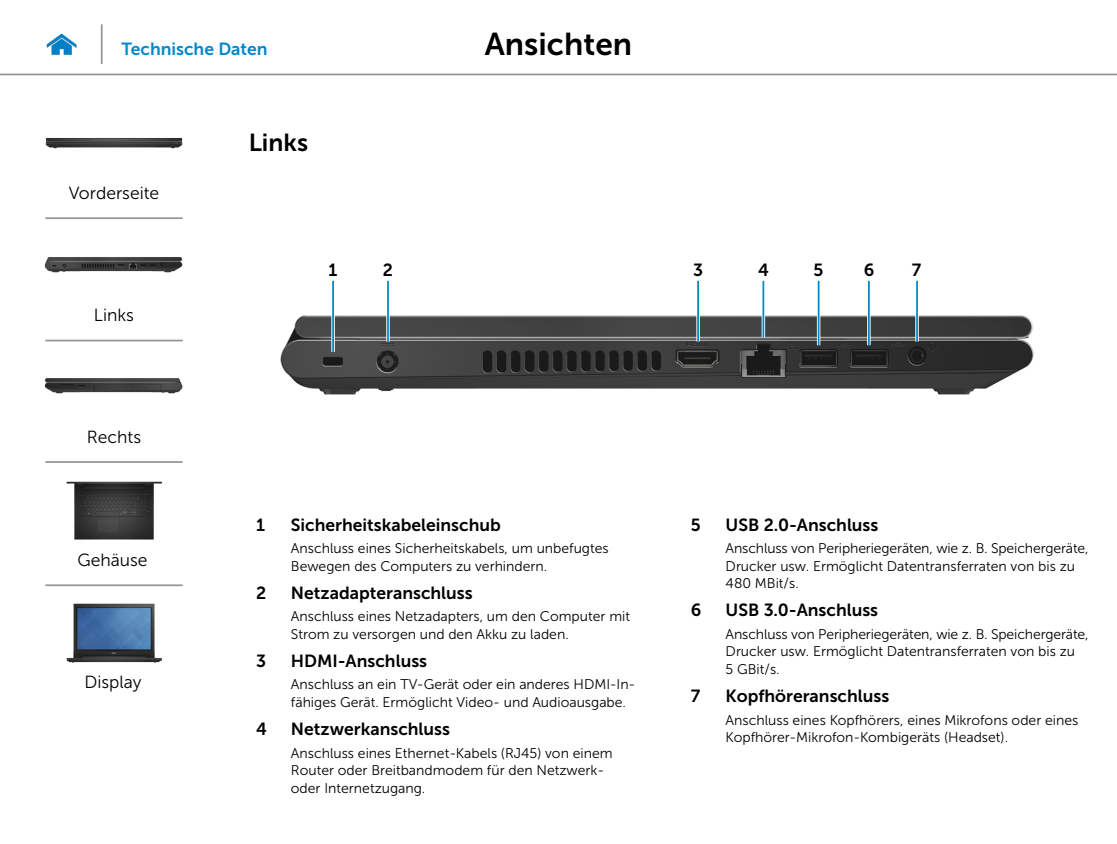
<style>
.page{position:relative;width:1117px;height:844px;background:#fff}
.page>*{position:absolute;margin:0;border:0;box-sizing:border-box;transform-origin:0 0}
.t1{font:31.5px "Museo Sans For Dell 700";color:#000}
.Head2{font:24.5px "Museo Sans For Dell 700";color:#000}
.Callout_Head{font:17.5px "Museo Sans For Dell 700";color:#000}
.t2{font:17.5px "Museo Sans For Dell 300";color:#000}
.t3{font:17.5px "Museo Sans For Dell 700";color:#0087cc}
.Callout-L{font:17.5px "Museo Sans For Dell 700";color:#000}
.Callout_description{font:14px/17.5px "Museo Sans For Dell 300";color:#000}
</style>
<div class="page">
<hr style="left:0;top:74px;width:1116px;height:1px;background:#939598">
<img style="left:46px;top:33px;width:31px;height:23px">
<img style="left:280px;top:315px;width:754px;height:80px">
<svg style="left:331px;top:315px;width:4px;height:37px"></svg>
<hr style="left:332px;top:281px;width:2px;height:71px;background:#0087cc">
<hr style="left:386px;top:281px;width:3px;height:60px;background:#fff">
<hr style="left:387px;top:281px;width:2px;height:60px;background:#0087cc">
<svg style="left:761px;top:281px;width:4px;height:56px"></svg>
<hr style="left:762px;top:281px;width:2px;height:56px;background:#0087cc">
<hr style="left:696px;top:281px;width:3px;height:60px;background:#fff">
<hr style="left:697px;top:281px;width:1px;height:60px;background:#0087cc">
<svg style="left:816px;top:281px;width:4px;height:64px"></svg>
<hr style="left:817px;top:281px;width:2px;height:64px;background:#0087cc">
<svg style="left:866px;top:281px;width:4px;height:64px"></svg>
<hr style="left:867px;top:281px;width:2px;height:64px;background:#0087cc">
<hr style="left:915px;top:281px;width:3px;height:60px;background:#fff">
<hr style="left:915px;top:281px;width:2px;height:60px;background:#0087cc">
<hr style="left:101px;top:24px;width:2px;height:40px;background:#939598">
<img style="left:45px;top:138px;width:137px;height:10px">
<img style="left:45px;top:257px;width:138px;height:15px">
<img style="left:45px;top:378px;width:138px;height:15px">
<img style="left:66px;top:481px;width:95px;height:58px">
<img style="left:66px;top:603px;width:95px;height:59px">
<hr style="left:45px;top:217px;width:138px;height:2px;background:#939598">
<hr style="left:45px;top:339px;width:138px;height:2px;background:#939598">
<hr style="left:45px;top:461px;width:138px;height:2px;background:#939598">
<hr style="left:45px;top:584px;width:138px;height:2px;background:#939598">
<p class="t3" style="left:122px;top:39px;width:147px">Technische Daten</p>
<h1 class="t1" style="left:485px;top:26px;width:149px">Ansichten</h1>
<p class="t2" style="left:69px;top:183px;width:92px">Vorderseite</p>
<p class="t2" style="left:94px;top:305px;width:41px">Links</p>
<p class="t2" style="left:87px;top:428px;width:56px">Rechts</p>
<p class="t2" style="left:77px;top:550px;width:72px">Gehäuse</p>
<p class="t2" style="left:84px;top:672px;width:59px">Display</p>
<p class="Head2" style="left:249px;top:128px;width:61px">Links</p>
<p class="Callout-L" style="left:328px;top:260px;width:10px">1</p>
<p class="Callout-L" style="left:383px;top:260px;width:12px">2</p>
<p class="Callout-L" style="left:692px;top:260px;width:12px">3</p>
<p class="Callout-L" style="left:758px;top:260px;width:12px">4</p>
<p class="Callout-L" style="left:813px;top:260px;width:11px">5</p>
<p class="Callout-L" style="left:863px;top:260px;width:12px">6</p>
<p class="Callout-L" style="left:911px;top:260px;width:11px">7</p>
<p class="Callout_Head" style="left:256px;top:515px;width:10px">1</p>
<p class="Callout_Head" style="left:291px;top:515px;width:211px">Sicherheitskabeleinschub</p>
<p class="Callout_description" style="left:291px;top:540px;width:319px">Anschluss eines Sicherheitskabels, um unbefugtes<br>Bewegen des Computers zu verhindern.</p>
<p class="Callout_Head" style="left:256px;top:583px;width:12px">2</p>
<p class="Callout_Head" style="left:291px;top:583px;width:183px">Netzadapteranschluss</p>
<p class="Callout_description" style="left:291px;top:607px;width:340px">Anschluss eines Netzadapters, um den Computer mit<br>Strom zu versorgen und den Akku zu laden.</p>
<p class="Callout_Head" style="left:256px;top:651px;width:12px">3</p>
<p class="Callout_Head" style="left:291px;top:651px;width:138px">HDMI-Anschluss</p>
<p class="Callout_description" style="left:291px;top:675px;width:346px">Anschluss an ein TV-Gerät oder ein anderes HDMI-In&shy;fähiges Gerät. Ermöglicht Video- und Audioausgabe.</p>
<p class="Callout_Head" style="left:256px;top:719px;width:12px">4</p>
<p class="Callout_Head" style="left:291px;top:719px;width:161px">Netzwerkanschluss</p>
<p class="Callout_description" style="left:291px;top:743px;width:323px">Anschluss eines Ethernet-Kabels (RJ45) von einem<br>Router oder Breitbandmodem für den Netzwerk&shy;oder Internetzugang.</p>
<p class="Callout_Head" style="left:690px;top:515px;width:11px">5</p>
<p class="Callout_Head" style="left:725px;top:515px;width:154px">USB 2.0-Anschluss</p>
<p class="Callout_description" style="left:725px;top:540px;width:364px">Anschluss von Peripheriegeräten, wie z. B. Speichergeräte,<br>Drucker usw. Ermöglicht Datentransferraten von bis zu<br>480 MBit/s.</p>
<p class="Callout_Head" style="left:690px;top:600px;width:12px">6</p>
<p class="Callout_Head" style="left:725px;top:600px;width:154px">USB 3.0-Anschluss</p>
<p class="Callout_description" style="left:725px;top:625px;width:364px">Anschluss von Peripheriegeräten, wie z. B. Speichergeräte,<br>Drucker usw. Ermöglicht Datentransferraten von bis zu<br>5 GBit/s.</p>
<p class="Callout_Head" style="left:690px;top:686px;width:11px">7</p>
<p class="Callout_Head" style="left:725px;top:686px;width:165px">Kopfhöreranschluss</p>
<p class="Callout_description" style="left:725px;top:710px;width:354px">Anschluss eines Kopfhörers, eines Mikrofons oder eines<br>Kopfhörer-Mikrofon-Kombigeräts (Headset).</p>
</div>
